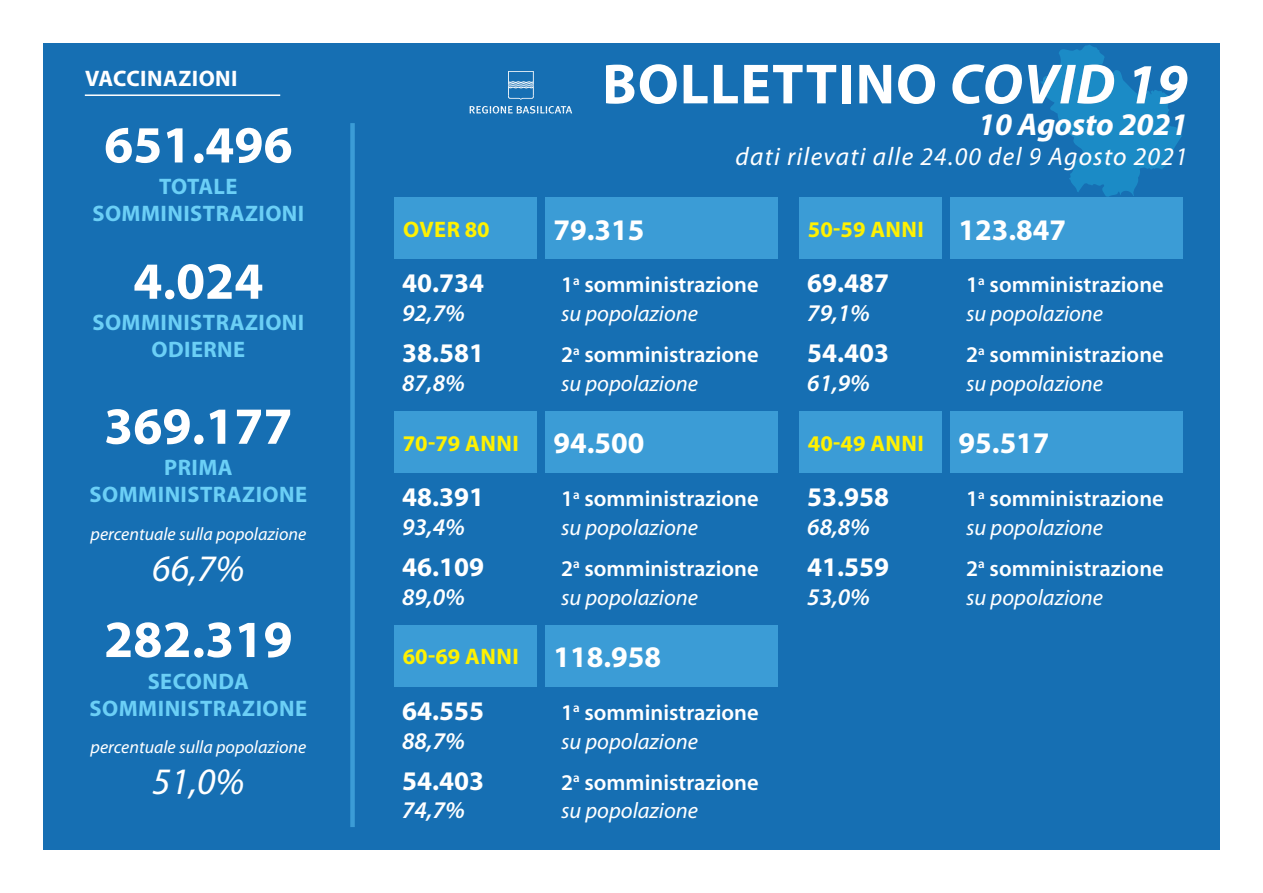
<style>
.page{position:relative;width:1263px;height:893px;background:#fff}
.page>*{position:absolute;margin:0;border:0;box-sizing:border-box;transform-origin:0 0}
.t1{font:700 57px "Myriad Pro";letter-spacing:.02em;color:#fff}
.t2{font:700 52.5px "Myriad Pro";color:#fff}
.t3{font:italic 37.5px "Myriad Pro";color:#fff}
.t4{font:italic 700 31.5px "Myriad Pro";color:#fff}
.t5{font:700 30px "Myriad Pro";color:#fff}
.t6{font:700 27px "Myriad Pro";color:#fff}
.t7{font:italic 25.5px "Myriad Pro";letter-spacing:.05em;color:#fff}
.t8{font:italic 600 24px "Myriad Pro";color:#fff}
.t9{font:600 22.5px "Myriad Pro";color:#fff}
.t10{font:italic 22.5px "Myriad Pro";color:#fff}
.t11{font:700 22.5px "Myriad Pro";letter-spacing:.02em;color:#6bcff6}
.t12{font:700 22.5px "Myriad Pro";letter-spacing:.02em;color:#fff101}
.FIletto_inferiore{font:700 22.5px "Myriad Pro";letter-spacing:.02em;color:#fff}
.t13{font:italic 18px "Myriad Pro";color:#fff}
.s1{font-style:italic}
</style>
<div class="page">
<div style="left:43px;top:43px;width:1177px;height:807px;background:#166fb3"></div>
<div style="left:350px;top:123px;width:5px;height:704px;background:#3b9cd6"></div>
<hr style="left:85px;top:94px;width:195px;height:2px;background:#fff">
<svg style="left:1040px;top:45px;width:142px;height:152px"></svg>
<div style="left:394px;top:197px;width:142px;height:62px;background:#3b9cd6"></div>
<div style="left:799px;top:197px;width:142px;height:62px;background:#3b9cd6"></div>
<div style="left:394px;top:411px;width:142px;height:62px;background:#3b9cd6"></div>
<div style="left:799px;top:411px;width:142px;height:62px;background:#3b9cd6"></div>
<div style="left:394px;top:625px;width:142px;height:62px;background:#3b9cd6"></div>
<div style="left:545px;top:197px;width:232px;height:62px;background:#3b9cd6"></div>
<div style="left:950px;top:197px;width:232px;height:62px;background:#3b9cd6"></div>
<div style="left:545px;top:411px;width:232px;height:62px;background:#3b9cd6"></div>
<div style="left:950px;top:411px;width:232px;height:62px;background:#3b9cd6"></div>
<div style="left:545px;top:625px;width:232px;height:62px;background:#3b9cd6"></div>
<svg style="left:508px;top:71px;width:26px;height:29px"></svg>
<svg style="left:470px;top:106px;width:102px;height:8px"></svg>
<p class="FIletto_inferiore" style="left:85px;top:64px;width:154px">VACCINAZIONI</p>
<p class="t2" style="left:104px;top:111px;width:190px">651.496</p>
<p class="t11" style="left:159px;top:172px;width:80px">TOTALE</p>
<p class="t11" style="left:92px;top:199px;width:213px">SOMMINISTRAZIONI</p>
<p class="t2" style="left:133px;top:247px;width:132px">4.024</p>
<p class="t11" style="left:92px;top:308px;width:213px">SOMMINISTRAZIONI</p>
<p class="t11" style="left:151px;top:335px;width:95px">ODIERNE</p>
<p class="t2" style="left:104px;top:392px;width:190px">369.177</p>
<p class="t11" style="left:164px;top:453px;width:70px">PRIMA</p>
<p class="t11" style="left:90px;top:480px;width:219px">SOMMINISTRAZIONE</p>
<p class="t13" style="left:91px;top:523px;width:217px">percentuale sulla popolazione</p>
<p class="t3" style="left:152px;top:545px;width:94px">66,7%</p>
<p class="t2" style="left:104px;top:605px;width:190px">282.319</p>
<p class="t11" style="left:148px;top:666px;width:103px">SECONDA</p>
<p class="t11" style="left:90px;top:693px;width:219px">SOMMINISTRAZIONE</p>
<p class="t13" style="left:91px;top:736px;width:217px">percentuale sulla popolazione</p>
<p class="t3" style="left:152px;top:758px;width:94px">51,0%</p>
<p class="t1" style="left:602px;top:47px;width:587px">BOLLETTINO <span class="s1">COVID 19</span></p>
<p class="t4" style="left:978px;top:104px;width:211px">10 Agosto 2021</p>
<p class="t7" style="left:735px;top:141px;width:454px">dati rilevati alle 24.00 del 9 Agosto 2021</p>
<p class="t5" style="left:553px;top:210px;width:93px">79.315</p>
<p class="t5" style="left:958px;top:210px;width:109px">123.847</p>
<p class="t12" style="left:403px;top:215px;width:88px">OVER 80</p>
<p class="t12" style="left:808px;top:215px;width:117px">50-59 ANNI</p>
<p class="t6" style="left:402px;top:266px;width:83px">40.734</p>
<p class="t9" style="left:561px;top:271px;width:199px">1<sup>a</sup> somministrazione</p>
<p class="t8" style="left:402px;top:298px;width:64px">92,7%</p>
<p class="t10" style="left:561px;top:300px;width:138px">su popolazione</p>
<p class="t6" style="left:402px;top:335px;width:83px">38.581</p>
<p class="t9" style="left:561px;top:340px;width:199px">2<sup>a</sup> somministrazione</p>
<p class="t8" style="left:402px;top:368px;width:64px">87,8%</p>
<p class="t10" style="left:561px;top:369px;width:138px">su popolazione</p>
<p class="t6" style="left:807px;top:266px;width:83px">69.487</p>
<p class="t9" style="left:966px;top:271px;width:199px">1<sup>a</sup> somministrazione</p>
<p class="t8" style="left:807px;top:298px;width:64px">79,1%</p>
<p class="t10" style="left:966px;top:300px;width:138px">su popolazione</p>
<p class="t6" style="left:807px;top:335px;width:83px">54.403</p>
<p class="t9" style="left:966px;top:340px;width:199px">2<sup>a</sup> somministrazione</p>
<p class="t8" style="left:807px;top:368px;width:64px">61,9%</p>
<p class="t10" style="left:966px;top:369px;width:138px">su popolazione</p>
<p class="t5" style="left:553px;top:424px;width:93px">94.500</p>
<p class="t5" style="left:958px;top:424px;width:93px">95.517</p>
<p class="t12" style="left:403px;top:428px;width:117px">70-79 ANNI</p>
<p class="t12" style="left:808px;top:428px;width:117px">40-49 ANNI</p>
<p class="t6" style="left:402px;top:479px;width:83px">48.391</p>
<p class="t9" style="left:561px;top:484px;width:199px">1<sup>a</sup> somministrazione</p>
<p class="t8" style="left:402px;top:512px;width:64px">93,4%</p>
<p class="t10" style="left:561px;top:513px;width:138px">su popolazione</p>
<p class="t6" style="left:402px;top:549px;width:83px">46.109</p>
<p class="t9" style="left:561px;top:554px;width:199px">2<sup>a</sup> somministrazione</p>
<p class="t8" style="left:402px;top:581px;width:64px">89,0%</p>
<p class="t10" style="left:561px;top:583px;width:138px">su popolazione</p>
<p class="t12" style="left:403px;top:642px;width:117px">60-69 ANNI</p>
<p class="t5" style="left:553px;top:637px;width:109px">118.958</p>
<p class="t6" style="left:402px;top:693px;width:83px">64.555</p>
<p class="t9" style="left:561px;top:698px;width:199px">1<sup>a</sup> somministrazione</p>
<p class="t8" style="left:402px;top:725px;width:64px">88,7%</p>
<p class="t10" style="left:561px;top:727px;width:138px">su popolazione</p>
<p class="t6" style="left:402px;top:763px;width:83px">54.403</p>
<p class="t9" style="left:561px;top:768px;width:199px">2<sup>a</sup> somministrazione</p>
<p class="t8" style="left:402px;top:795px;width:64px">74,7%</p>
<p class="t10" style="left:561px;top:797px;width:138px">su popolazione</p>
<p class="t6" style="left:807px;top:479px;width:83px">53.958</p>
<p class="t9" style="left:966px;top:484px;width:199px">1<sup>a</sup> somministrazione</p>
<p class="t8" style="left:807px;top:512px;width:64px">68,8%</p>
<p class="t10" style="left:966px;top:513px;width:138px">su popolazione</p>
<p class="t6" style="left:807px;top:549px;width:83px">41.559</p>
<p class="t9" style="left:966px;top:554px;width:199px">2<sup>a</sup> somministrazione</p>
<p class="t8" style="left:807px;top:581px;width:64px">53,0%</p>
<p class="t10" style="left:966px;top:583px;width:138px">su popolazione</p>
</div>
